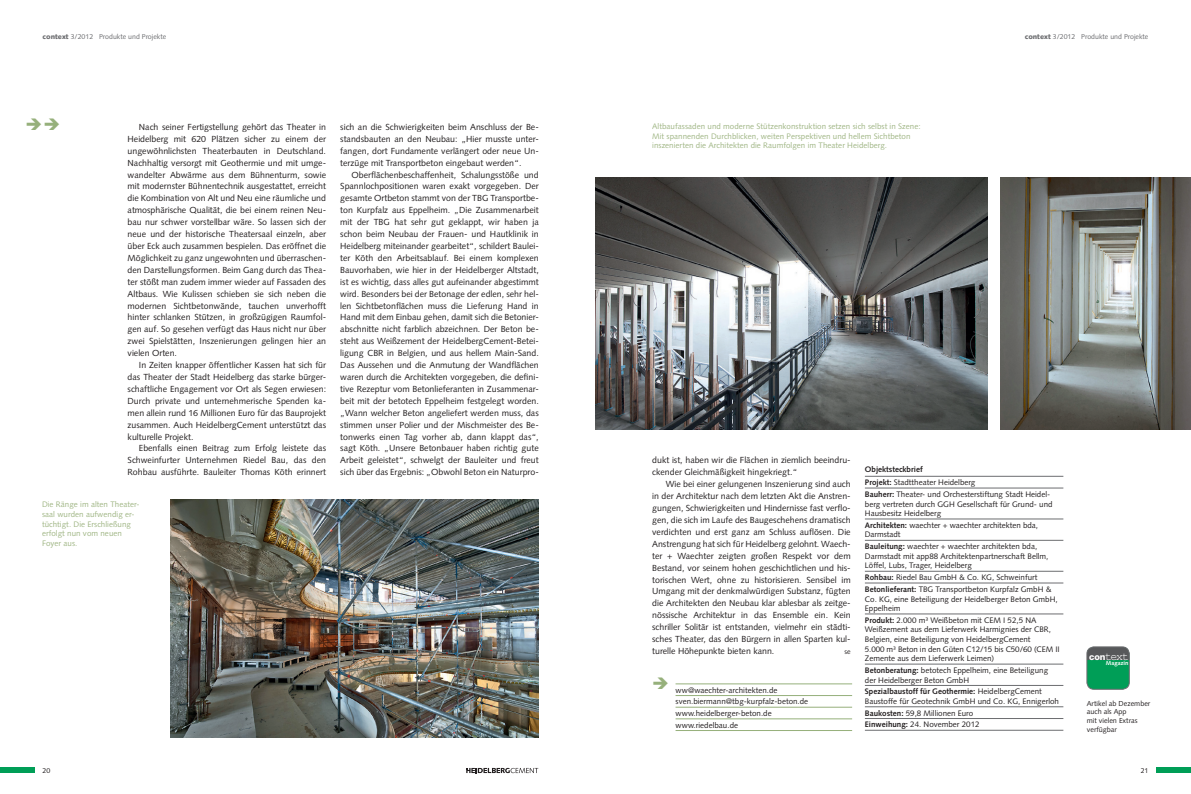
<style>
.page{position:relative;width:1191px;height:794px;background:#fff}
.page>*{position:absolute;margin:0;border:0;box-sizing:border-box;transform-origin:0 0}
.t1{font:11.5px "Courier New";color:#fff}
.t2{font:8.8px/11.9px "Syntax";color:#231f20;text-align:justify}
.t3{font:8px/9.6px "Syntax";color:#231f20}
.t4{font:8px/9.6px "Syntax";letter-spacing:.005em;color:#a0b685}
.t5{font:700 8px/12.9px "Syntax";color:#231f20}
.t6{font:7.2px/8.7px "Syntax";color:#231f20}
.t7{font:7px "Syntax";color:#6c6d70}
.t8{font:7px "Syntax";color:#231f20}
.t9{font:700 5.9px "Syntax";color:#fff}
.s1{font-weight:900}
.s2{font-weight:400}
.s3{font-weight:700}
.s4{font-family:"Helvetica Neue LT";font-weight:800;font-size:9px}
</style>
<div class="page">
<svg style="left:466px;top:768px;width:72px;height:5px"></svg>
<div style="left:0;top:768px;width:34px;height:5px;background:#009e57"></div>
<div style="left:1157px;top:768px;width:34px;height:5px;background:#009e57"></div>
<hr style="left:675px;top:683px;width:177px;height:1px;background:#96b07b">
<hr style="left:675px;top:695px;width:177px;height:1px;background:#96b07b">
<hr style="left:675px;top:707px;width:177px;height:1px;background:#96b07b">
<hr style="left:675px;top:718px;width:177px;height:1px;background:#96b07b">
<hr style="left:675px;top:730px;width:177px;height:1px;background:#96b07b">
<hr style="left:865px;top:476px;width:198px;height:1px;background:#6c6d70">
<hr style="left:865px;top:488px;width:198px;height:1px;background:#6c6d70">
<hr style="left:865px;top:519px;width:198px;height:1px;background:#6c6d70">
<hr style="left:865px;top:540px;width:198px;height:1px;background:#6c6d70">
<hr style="left:865px;top:571px;width:198px;height:1px;background:#6c6d70">
<hr style="left:865px;top:583px;width:198px;height:1px;background:#6c6d70">
<hr style="left:865px;top:613px;width:198px;height:1px;background:#6c6d70">
<hr style="left:865px;top:664px;width:198px;height:1px;background:#6c6d70">
<hr style="left:865px;top:685px;width:198px;height:1px;background:#6c6d70">
<hr style="left:865px;top:706px;width:198px;height:1px;background:#6c6d70">
<hr style="left:865px;top:718px;width:198px;height:1px;background:#6c6d70">
<hr style="left:865px;top:730px;width:198px;height:1px;background:#6c6d70">
<img style="left:170px;top:499px;width:369px;height:238px">
<img style="left:595px;top:177px;width:392px;height:252px">
<img style="left:1001px;top:177px;width:190px;height:252px">
<svg style="left:1087px;top:660px;width:42px;height:29px"></svg>
<div style="left:1087px;top:647px;width:42px;height:13px;background:#57585a"></div>
<div style="left:1086px;top:647px;width:43px;height:42px;border:1px solid #6c6d70;border-radius:7px"></div>
<p class="t7" style="left:43px;top:33px;width:125px"><span class="s1">context</span> 3/2012 Produkte und Projekte</p>
<p class="t7" style="left:1024px;top:33px;width:125px"><span class="s1">context</span> 3/2012 Produkte und Projekte</p>
<p class="t2" style="left:128px;top:121px;width:200px;text-indent:11px">Nach seiner Fertigstellung gehört das Theater in Heidelberg mit 620 Plätzen sicher zu einem der ungewöhnlichsten Theaterbauten in Deutschland.<br>Nachhaltig versorgt mit Geothermie und mit umge&shy;wandelter Abwärme aus dem Bühnenturm, sowie mit modernster Bühnentechnik ausgestattet, erreicht die Kombination von Alt und Neu eine räumliche und atmosphärische Qualität, die bei einem reinen Neu&shy;bau nur schwer vorstellbar wäre. So lassen sich der neue und der historische Theatersaal einzeln, aber über Eck auch zusammen bespielen. Das eröffnet die Möglichkeit zu ganz ungewohnten und überraschen&shy;den Darstellungsformen. Beim Gang durch das Thea&shy;ter stößt man zudem immer wieder auf Fassaden des Altbaus. Wie Kulissen schieben sie sich neben die modernen Sichtbetonwände, tauchen unverhofft hinter schlanken Stützen, in großzügigen Raumfol&shy;gen auf. So gesehen verfügt das Haus nicht nur über zwei Spielstätten, Inszenierungen gelingen hier an vielen Orten.</p>
<p class="t2" style="left:128px;top:359px;width:200px;text-indent:11px">In Zeiten knapper öffentlicher Kassen hat sich für das Theater der Stadt Heidelberg das starke bürger&shy;schaftliche Engagement vor Ort als Segen erwiesen:<br>Durch private und unternehmerische Spenden ka&shy;men allein rund 16 Millionen Euro für das Bauprojekt zusammen. Auch HeidelbergCement unterstützt das kulturelle Projekt.</p>
<p class="t2" style="left:128px;top:442px;width:200px;text-indent:11px">Ebenfalls einen Beitrag zum Erfolg leistete das Schweinfurter Unternehmen Riedel Bau, das den Rohbau ausführte. Bauleiter Thomas Köth erinnert</p>
<p class="t4" style="left:42px;top:500px;width:99px">Die Ränge im alten Theater&shy;saal wurden aufwendig er&shy;tüchtigt. Die Erschließung erfolgt nun vom neuen<br>Foyer aus.</p>
<p class="t2" style="left:340px;top:121px;width:200px">sich an die Schwierigkeiten beim Anschluss der Be&shy;standsbauten an den Neubau: „Hier musste unter&shy;fangen, dort Fundamente verlängert oder neue Un&shy;terzüge mit Transportbeton eingebaut werden“.</p>
<p class="t2" style="left:340px;top:169px;width:200px;text-indent:11px">Oberflächenbeschaffenheit, Schalungsstöße und Spannlochpositionen waren exakt vorgegeben. Der gesamte Ortbeton stammt von der TBG Transportbe&shy;ton Kurpfalz aus Eppelheim. „Die Zusammenarbeit mit der TBG hat sehr gut geklappt, wir haben ja schon beim Neubau der Frauen- und Hautklinik in Heidelberg miteinander gearbeitet“, schildert Baulei&shy;ter Köth den Arbeitsablauf. Bei einem komplexen Bauvorhaben, wie hier in der Heidelberger Altstadt, ist es wichtig, dass alles gut aufeinander abgestimmt wird. Besonders bei der Betonage der edlen, sehr hel&shy;len Sichtbetonflächen muss die Lieferung Hand in Hand mit dem Einbau gehen, damit sich die Betonier&shy;abschnitte nicht farblich abzeichnen. Der Beton be&shy;steht aus Weißzement der HeidelbergCement-Betei&shy;ligung CBR in Belgien, und aus hellem Main-Sand.<br>Das Aussehen und die Anmutung der Wandflächen waren durch die Architekten vorgegeben, die defini&shy;tive Rezeptur vom Betonlieferanten in Zusammenar&shy;beit mit der betotech Eppelheim festgelegt worden. „Wann welcher Beton angeliefert werden muss, das stimmen unser Polier und der Mischmeister des Be&shy;tonwerks einen Tag vorher ab, dann klappt das“, sagt Köth. „Unsere Betonbauer haben richtig gute Arbeit geleistet“, schwelgt der Bauleiter und freut sich über das Ergebnis: „Obwohl Beton ein Naturpro-</p>
<p class="t4" style="left:652px;top:121px;width:270px">Altbaufassaden und moderne Stützenkonstruktion setzen sich selbst in Szene:<br>Mit spannenden Durchblicken, weiten Perspektiven und hellem Sichtbeton inszenierten die Architekten die Raumfolgen im Theater Heidelberg.</p>
<p class="t2" style="left:652px;top:454px;width:200px">dukt ist, haben wir die Flächen in ziemlich beeindru&shy;ckender Gleichmäßigkeit hingekriegt.“</p>
<p class="t2" style="left:652px;top:478px;width:200px;text-indent:14px">Wie bei einer gelungenen Inszenierung sind auch in der Architektur nach dem letzten Akt die Anstren&shy;gungen, Schwierigkeiten und Hindernisse fast verflo&shy;gen, die sich im Laufe des Baugeschehens dramatisch verdichten und erst ganz am Schluss auflösen. Die Anstrengung hat sich für Heidelberg gelohnt. Waech&shy;ter + Waechter zeigten großen Respekt vor dem Bestand, vor seinem hohen geschichtlichen und his&shy;torischen Wert, ohne zu historisieren. Sensibel im Umgang mit der denkmalwürdigen Substanz, fügten die Architekten den Neubau klar ablesbar als zeitge&shy;nössische Architektur in das Ensemble ein. Kein schriller Solitär ist entstanden, vielmehr ein städti&shy;sches Theater, das den Bürgern in allen Sparten kul&shy;turelle Höhepunkte bieten kann.</p>
<p class="t8" style="left:844px;top:647px;width:8px">se</p>
<p class="t3" style="left:675px;top:684px;width:134px;line-height:11.7px">ww@waechter-architekten.de sven.biermann@tbg-kurpfalz-beton.de www.heidelberger-beton.de www.riedelbau.de</p>
<p class="t5" style="left:865px;top:463px;width:112px">Objektsteckbrief<br>Projekt: <span class="s2">Stadttheater Heidelberg</span></p>
<p class="t3" style="left:865px;top:489px;width:189px"><span class="s3">Bauherr:</span> Theater- und Orchesterstiftung Stadt Heidel&shy;berg vertreten durch GGH Gesellschaft für Grund- und<br>Hausbesitz Heidelberg</p>
<p class="t3" style="left:865px;top:520px;width:175px"><span class="s3">Architekten:</span> waechter + waechter architekten bda,<br>Darmstadt</p>
<p class="t3" style="left:865px;top:541px;width:185px"><span class="s3">Bauleitung:</span> waechter + waechter architekten bda,<br>Darmstadt mit app88 Architektenpartnerschaft Bellm,<br>Löffel, Lubs, Trager, Heidelberg</p>
<p class="t3" style="left:865px;top:571px;width:188px;line-height:11.7px"><span class="s3">Rohbau:</span> Riedel Bau GmbH &amp; Co. KG, Schweinfurt<br><span class="s3">Betonlieferant:</span> TBG Transportbeton Kurpfalz GmbH &amp;</p>
<p class="t3" style="left:865px;top:594px;width:194px">Co. KG, eine Beteiligung der Heidelberger Beton GmbH,<br>Eppelheim</p>
<p class="t3" style="left:865px;top:615px;width:196px"><span class="s3">Produkt:</span> 2.000 m³ Weißbeton mit CEM I 52,5 NA Weißzement aus dem Lieferwerk Harmignies der CBR, Belgien, eine Beteiligung von HeidelbergCement<br>5.000 m³ Beton in den Güten C12/15 bis C50/60 (CEM II Zemente aus dem Lieferwerk Leimen)</p>
<p class="t3" style="left:865px;top:665px;width:185px"><span class="s3">Betonberatung:</span> betotech Eppelheim, eine Beteiligung der Heidelberger Beton GmbH</p>
<p class="t3" style="left:865px;top:687px;width:196px"><span class="s3">Spezialbaustoff für Geothermie:</span> HeidelbergCement<br>Baustoffe für Geotechnik GmbH und Co. KG, Ennigerloh</p>
<p class="t3" style="left:865px;top:707px;width:116px;line-height:11.7px"><span class="s3">Baukosten:</span> 59,8 Millionen Euro<br><span class="s3">Einweihung:</span> 24. November 2012</p>
<h1 class="t1" style="left:1089px;top:649px;width:41px"><span class="s4">con</span>text</h1>
<p class="t9" style="left:1106px;top:659px;width:24px">Magazin</p>
<p class="t6" style="left:1086px;top:698px;width:65px">Artikel ab Dezember auch als App<br>mit vielen Extras verfügbar</p>
<p class="t8" style="left:43px;top:766px;width:9px">20</p>
<p class="t8" style="left:1140px;top:766px;width:9px">21</p>
</div>
